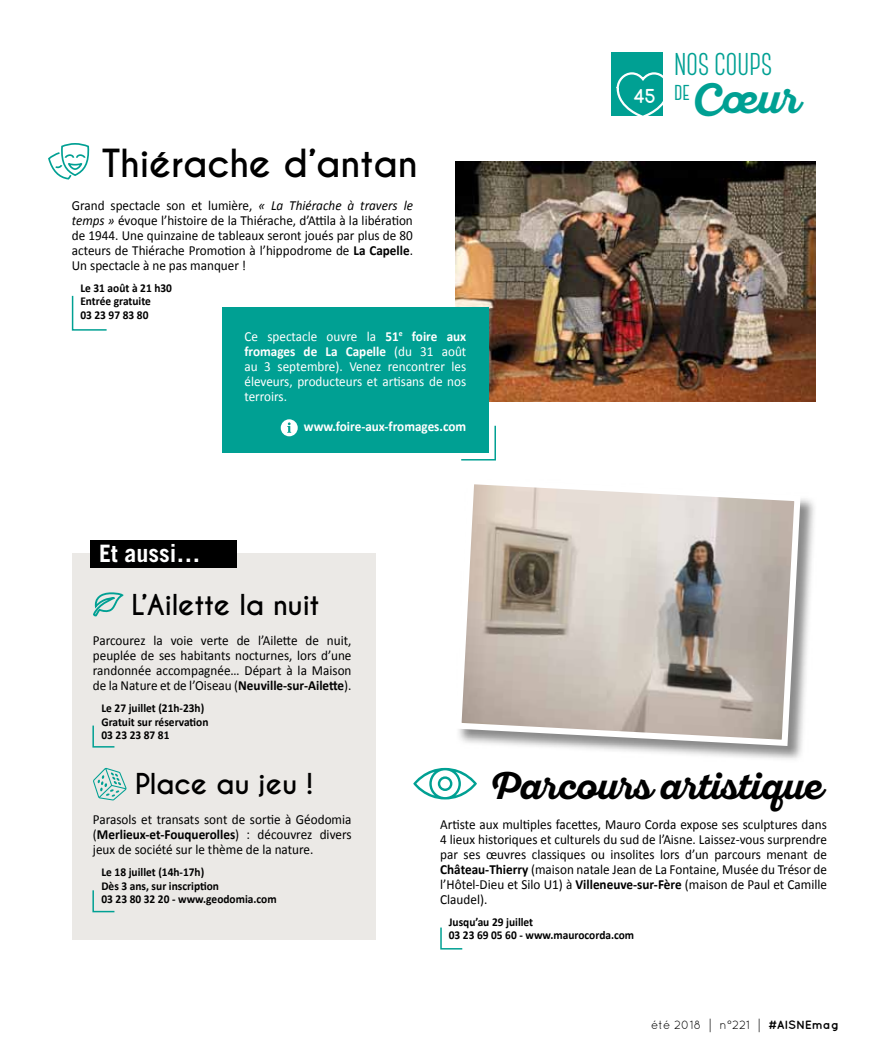
<style>
.page{position:relative;width:893px;height:1063px;background:#fff}
.page>*{position:absolute;margin:0;border:0;box-sizing:border-box;transform-origin:0 0}
.t1{font:40.5px "Sant Elia Script Bold DMO";color:#00a093}
.t2{font:700 36.3px "Caviar Dreams";letter-spacing:-.01em;color:#000}
.t3{font:36px "Sant Elia Script Bold DMO";letter-spacing:-.01em;color:#000}
.t4{font:700 31.5px "Canter";color:#00a093}
.t5{font:700 27px "Caviar Dreams";letter-spacing:-.01em;color:#000}
.t6{font:700 24px "Trade Gothic";color:#fff}
.t7{font:700 18px "Comfortaa";color:#fff}
.t8{font:13.8px/15px "Calibri";color:#000;text-align:justify;scale:.95 1}
.t9{font:13.8px/15px "Calibri";color:#fff;text-align:justify;scale:.95 1}
.t10{font:700 13.8px "Calibri";color:#fff;scale:.95 1}
.t11{font:700 12px/13.5px "Calibri";color:#000;scale:.95 1}
.t12{font:12px "Quicksand";color:#000}
.s1{font-style:italic}
.s2{font-weight:700}
.s3{font-family:"Gujarati"}
</style>
<div class="page">
<svg style="left:71px;top:295px;width:36px;height:36px"></svg>
<div style="left:611px;top:52px;width:51px;height:63px;background:#00a093"></div>
<svg style="left:615px;top:52px;width:48px;height:64px"></svg>
<img style="left:455px;top:161px;width:360px;height:240px">
<img style="left:595px;top:498px;width:219px;height:261px">
<svg style="left:458px;top:484px;width:346px;height:265px;background:#c2bab3"></svg>
<div style="left:73px;top:554px;width:303px;height:386px;background:#ebe9e6"></div>
<svg style="left:92px;top:890px;width:23px;height:23px"></svg>
<svg style="left:440px;top:927px;width:23px;height:23px"></svg>
<svg style="left:92px;top:725px;width:23px;height:23px"></svg>
<div style="left:91px;top:540px;width:146px;height:27px;background:#000"></div>
<svg style="left:93px;top:592px;width:31px;height:25px"></svg>
<svg style="left:93px;top:768px;width:34px;height:32px"></svg>
<div style="left:223px;top:307px;width:266px;height:146px;background:#00a093"></div>
<svg style="left:461px;top:425px;width:35px;height:36px"></svg>
<div style="left:281px;top:419px;width:17px;height:17px;background:#fff;border-radius:50%"></div>
<svg style="left:287px;top:422px;width:4px;height:11px"></svg>
<svg style="left:48px;top:143px;width:42px;height:37px"></svg>
<svg style="left:413px;top:768px;width:64px;height:31px"></svg>
<h2 class="t2" style="left:102px;top:141px;width:317px">Thiérache d’antan</h2>
<p class="t8" style="left:72px;top:198px;width:361px">Grand spectacle son et lumière, <span class="s1">« La Thiérache à travers le temps »</span> évoque l’histoire de la Thiérache, d’Attila à la libération de 1944. Une quinzaine de tableaux seront joués par plus de 80 acteurs de Thiérache Promotion à l’hippodrome de <span class="s2">La Capelle</span>.<br>Un spectacle à ne pas manquer !</p>
<p class="t11" style="left:80px;top:281px;width:98px">Le 31 août à 21 h30<br>Entrée gratuite<br>03 23 97 83 80</p>
<h3 class="t6" style="left:99px;top:538px;width:103px">Et aussi…</h3>
<p class="t9" style="left:244px;top:329px;width:235px">Ce spectacle ouvre la <span class="s2">51</span><sup>e</sup> <span class="s2">foire aux fromages de La Capelle</span> (du 31 août au 3 septembre). Venez rencontrer les éleveurs, producteurs et artisans de nos terroirs.</p>
<p class="t10" style="left:304px;top:417px;width:173px">www.foire-aux-fromages.com</p>
<h3 class="t7" style="left:633px;top:84px;width:23px">45</h3>
<h3 class="t4" style="left:674px;top:49px;width:100px">NOS COUPS</h3>
<h1 class="t1" style="left:674px;top:76px;width:127px"><sup>DE</sup> Cœur</h1>
<h3 class="t5" style="left:132px;top:589px;width:189px">L’Ailette la nuit</h3>
<p class="t8" style="left:93px;top:633px;width:274px">Parcourez la voie verte de l’Ailette de nuit, peuplée de ses habitants nocturnes, lors d’une randonnée accompagnée… Départ à la Maison de la Nature et de l’Oiseau (<span class="s2">Neuville-sur-Ailette</span>).</p>
<p class="t11" style="left:101px;top:701px;width:114px">Le 27 juillet (21h-23h)<br>Gratuit sur réservation<br>03 23 23 87 81</p>
<h3 class="t5" style="left:135px;top:768px;width:180px">Place au jeu !</h3>
<p class="t8" style="left:93px;top:812px;width:274px">Parasols et transats sont de sortie à Géodomia (<span class="s2">Merlieux-et-Fouquerolles</span>) : découvrez divers jeux de société sur le thème de la nature.</p>
<p class="t11" style="left:101px;top:865px;width:186px">Le 18 juillet (14h-17h)<br>Dès 3 ans, sur inscription<br>03 23 80 32 20 - www.geodomia.com</p>
<h3 class="t3" style="left:490px;top:765px;width:335px">Parcours artistique</h3>
<p class="t8" style="left:440px;top:817px;width:409px">Artiste aux multiples facettes, Mauro Corda expose ses sculptures dans 4 lieux historiques et culturels du sud de l’Aisne. Laissez-vous surprendre par ses œuvres classiques ou insolites lors d’un parcours menant de <span class="s2">Château-Thierry</span> (maison natale Jean de La Fontaine, Musée du Trésor de l’Hôtel-Dieu et Silo U1) à <span class="s2">Villeneuve-sur-Fère</span> (maison de Paul et Camille Claudel).</p>
<p class="t11" style="left:449px;top:915px;width:197px">Jusqu’au 29 juillet<br>03 23 69 05 60 - www.maurocorda.com</p>
<p class="t12" style="left:651px;top:1018px;width:189px">été 2018 <span class="s3">|</span> n°221 <span class="s3">|</span> <span class="s2">#AISNEMAG</span></p>
</div>
